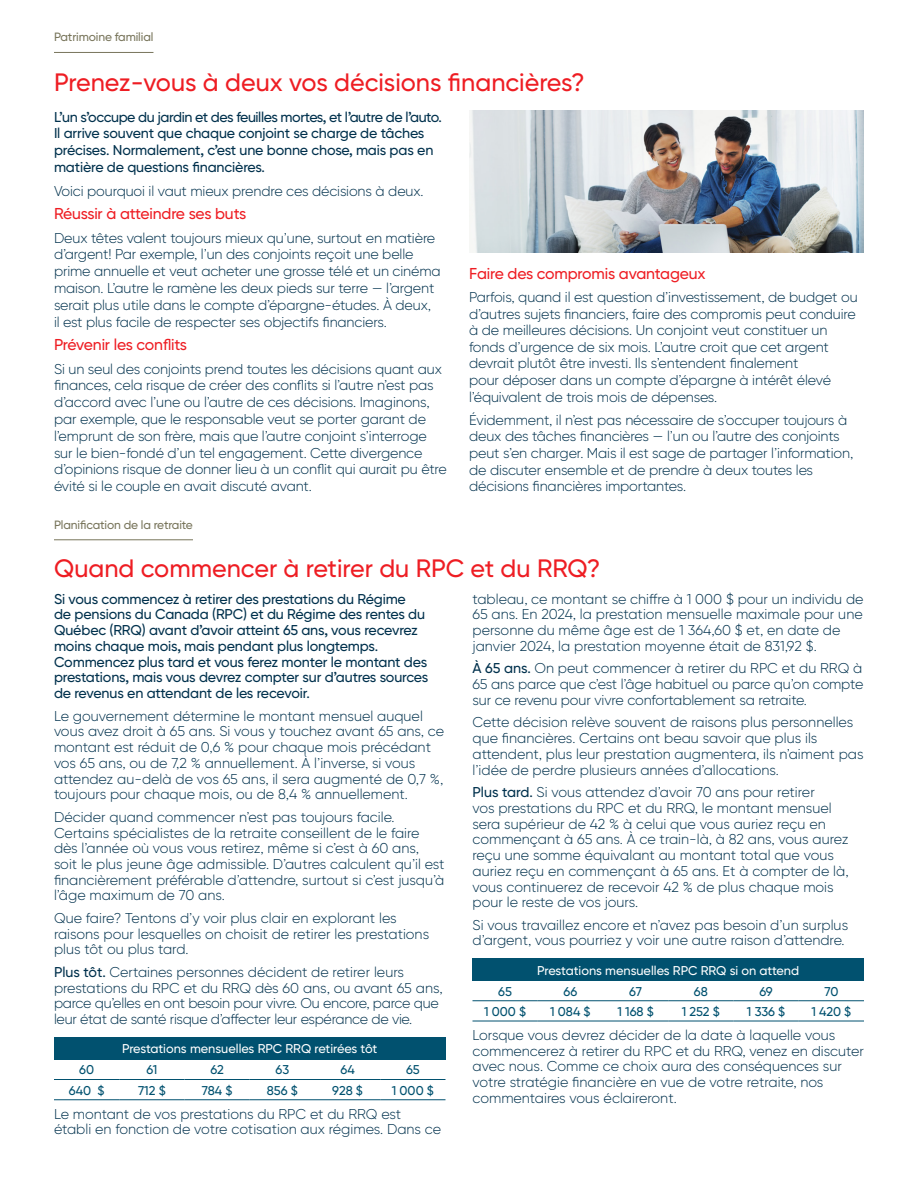
<style>
.page{position:relative;width:918px;height:1188px;background:#fff}
.page>*{position:absolute;margin:0;border:0;box-sizing:border-box;transform-origin:0 0}
.t1{font:500 25.2px "Gilroy BN";color:#ee1d23}
.t2{font:500 15.75px "Gilroy BN";letter-spacing:-.01em;color:#ee1d23}
.t3{font:300 14.25px/15.8px "Gilroy BN";letter-spacing:-.01em;color:#00314d}
.t4{font:500 14.25px/15.8px "Gilroy BN";letter-spacing:-.01em;color:#00314d}
.t5{font:500 12.75px "Gilroy BN";color:#01516f}
.t6{font:500 12.75px "Gilroy BN";color:#fff}
.t7{font:500 12px "Gilroy BN";letter-spacing:-.01em;color:#78755b}
.s1{font-weight:500}
</style>
<div class="page">
<hr style="left:54px;top:52px;width:99px;height:1px;background:#78755b">
<hr style="left:54px;top:539px;width:139px;height:1px;background:#78755b">
<div style="left:54px;top:1037px;width:392px;height:22px;background:#01516f"></div>
<hr style="left:54px;top:1079px;width:65px;height:1px;background:#01516f">
<hr style="left:119px;top:1079px;width:65px;height:1px;background:#01516f">
<hr style="left:184px;top:1079px;width:66px;height:1px;background:#01516f">
<hr style="left:250px;top:1079px;width:65px;height:1px;background:#01516f">
<hr style="left:315px;top:1079px;width:65px;height:1px;background:#01516f">
<hr style="left:380px;top:1079px;width:66px;height:1px;background:#01516f">
<hr style="left:54px;top:1099px;width:65px;height:1px;background:#01516f">
<hr style="left:119px;top:1099px;width:65px;height:1px;background:#01516f">
<hr style="left:184px;top:1099px;width:66px;height:1px;background:#01516f">
<hr style="left:250px;top:1099px;width:65px;height:1px;background:#01516f">
<hr style="left:315px;top:1099px;width:65px;height:1px;background:#01516f">
<hr style="left:380px;top:1099px;width:66px;height:1px;background:#01516f">
<div style="left:472px;top:958px;width:392px;height:23px;background:#01516f"></div>
<hr style="left:472px;top:1000px;width:66px;height:1px;background:#01516f">
<hr style="left:538px;top:1000px;width:65px;height:1px;background:#01516f">
<hr style="left:603px;top:1000px;width:65px;height:1px;background:#01516f">
<hr style="left:668px;top:1000px;width:66px;height:1px;background:#01516f">
<hr style="left:734px;top:1000px;width:65px;height:1px;background:#01516f">
<hr style="left:799px;top:1000px;width:65px;height:1px;background:#01516f">
<hr style="left:472px;top:1021px;width:66px;height:1px;background:#01516f">
<hr style="left:538px;top:1021px;width:65px;height:1px;background:#01516f">
<hr style="left:603px;top:1021px;width:65px;height:1px;background:#01516f">
<hr style="left:668px;top:1021px;width:66px;height:1px;background:#01516f">
<hr style="left:734px;top:1021px;width:65px;height:1px;background:#01516f">
<hr style="left:799px;top:1021px;width:65px;height:1px;background:#01516f">
<img style="left:469px;top:110px;width:395px;height:142px">
<p class="t7" style="left:54px;top:30px;width:101px">Patrimoine familial</p>
<p class="t1" style="left:54px;top:66px;width:532px">Prenez-vous à deux vos décisions financières?</p>
<p class="t4" style="left:54px;top:108px;width:389px;line-height:16.8px">L’un s’occupe du jardin et des feuilles mortes, et l’autre de l’auto.<br>Il arrive souvent que chaque conjoint se charge de tâches précises. Normalement, c’est une bonne chose, mais pas en matière de questions financières.</p>
<p class="t3" style="left:54px;top:182px;width:371px">Voici pourquoi il vaut mieux prendre ces décisions à deux.</p>
<p class="t2" style="left:54px;top:204px;width:194px">Réussir à atteindre ses buts</p>
<p class="t3" style="left:54px;top:229px;width:388px;line-height:16.8px">Deux têtes valent toujours mieux qu’une, surtout en matière d’argent! Par exemple, l’un des conjoints reçoit une belle prime annuelle et veut acheter une grosse télé et un cinéma maison. L’autre le ramène les deux pieds sur terre — l’argent serait plus utile dans le compte d’épargne-études. À deux,<br>il est plus facile de respecter ses objectifs financiers.</p>
<p class="t2" style="left:54px;top:335px;width:135px">Prévenir les conflits</p>
<p class="t3" style="left:54px;top:360px;width:395px;line-height:16.8px">Si un seul des conjoints prend toutes les décisions quant aux finances, cela risque de créer des conflits si l’autre n’est pas d’accord avec l’une ou l’autre de ces décisions. Imaginons, par exemple, que le responsable veut se porter garant de l’emprunt de son frère, mais que l’autre conjoint s’interroge sur le bien-fondé d’un tel engagement. Cette divergence d’opinions risque de donner lieu à un conflit qui aurait pu être évité si le couple en avait discuté avant.</p>
<p class="t7" style="left:54px;top:517px;width:140px">Planification de la retraite</p>
<p class="t2" style="left:469px;top:264px;width:238px">Faire des compromis avantageux</p>
<p class="t3" style="left:469px;top:289px;width:390px;line-height:16.5px">Parfois, quand il est question d’investissement, de budget ou d’autres sujets financiers, faire des compromis peut conduire à de meilleures décisions. Un conjoint veut constituer un fonds d’urgence de six mois. L’autre croit que cet argent devrait plutôt être investi. Ils s’entendent finalement<br>pour déposer dans un compte d’épargne à intérêt élevé l’équivalent de trois mois de dépenses.</p>
<p class="t3" style="left:469px;top:411px;width:386px;line-height:16.5px">Évidemment, il n’est pas nécessaire de s’occuper toujours à deux des tâches financières — l’un ou l’autre des conjoints peut s’en charger. Mais il est sage de partager l’information, de discuter ensemble et de prendre à deux toutes les décisions financières importantes.</p>
<p class="t1" style="left:54px;top:553px;width:548px">Quand commencer à retirer du RPC et du RRQ?</p>
<p class="t4" style="left:54px;top:591px;width:376px">Si vous commencez à retirer des prestations du Régime<br>de pensions du Canada (RPC) et du Régime des rentes du Québec (RRQ) avant d’avoir atteint 65 ans, vous recevrez moins chaque mois, mais pendant plus longtemps.<br>Commencez plus tard et vous ferez monter le montant des prestations, mais vous devrez compter sur d’autres sources de revenus en attendant de les recevoir.</p>
<p class="t3" style="left:54px;top:708px;width:392px">Le gouvernement détermine le montant mensuel auquel vous avez droit à 65 ans. Si vous y touchez avant 65 ans, ce montant est réduit de 0,6 % pour chaque mois précédant vos 65 ans, ou de 7,2 % annuellement. À l’inverse, si vous attendez au-delà de vos 65 ans, il sera augmenté de 0,7 %, toujours pour chaque mois, ou de 8,4 % annuellement.</p>
<p class="t3" style="left:54px;top:809px;width:392px">Décider quand commencer n’est pas toujours facile.<br>Certains spécialistes de la retraite conseillent de le faire dès l’année où vous vous retirez, même si c’est à 60 ans, soit le plus jeune âge admissible. D’autres calculent qu’il est financièrement préférable d’attendre, surtout si c’est jusqu’à l’âge maximum de 70 ans.</p>
<p class="t3" style="left:54px;top:910px;width:377px">Que faire? Tentons d’y voir plus clair en explorant les raisons pour lesquelles on choisit de retirer les prestations plus tôt ou plus tard.</p>
<p class="t3" style="left:54px;top:964px;width:390px"><span class="s1">Plus tôt.</span> Certaines personnes décident de retirer leurs prestations du RPC et du RRQ dès 60 ans, ou avant 65 ans, parce qu’elles en ont besoin pour vivre. Ou encore, parce que leur état de santé risque d’affecter leur espérance de vie.</p>
<p class="t6" style="left:122px;top:1041px;width:257px">Prestations mensuelles RPC RRQ retirées tôt</p>
<p class="t5" style="left:79px;top:1062px;width:16px">60</p>
<p class="t5" style="left:146px;top:1062px;width:12px">61</p>
<p class="t5" style="left:210px;top:1062px;width:15px">62</p>
<p class="t5" style="left:276px;top:1062px;width:15px">63</p>
<p class="t5" style="left:340px;top:1062px;width:16px">64</p>
<p class="t5" style="left:406px;top:1062px;width:15px">65</p>
<p class="t5" style="left:69px;top:1082px;width:37px">640 $</p>
<p class="t5" style="left:138px;top:1082px;width:29px">712 $</p>
<p class="t5" style="left:202px;top:1082px;width:32px">784 $</p>
<p class="t5" style="left:267px;top:1082px;width:32px">856 $</p>
<p class="t5" style="left:332px;top:1082px;width:32px">928 $</p>
<p class="t5" style="left:392px;top:1082px;width:44px">1 000 $</p>
<p class="t3" style="left:54px;top:1106px;width:389px">Le montant de vos prestations du RPC et du RRQ est établi en fonction de votre cotisation aux régimes. Dans ce</p>
<p class="t3" style="left:472px;top:591px;width:393px">tableau, ce montant se chiffre à 1 000 $ pour un individu de 65 ans. En 2024, la prestation mensuelle maximale pour une personne du même âge est de 1 364,60 $ et, en date de janvier 2024, la prestation moyenne était de 831,92 $.</p>
<p class="t3" style="left:472px;top:660px;width:392px;text-align:justify"><span class="s1">À 65 ans.</span> On peut commencer à retirer du RPC et du RRQ à 65 ans parce que c’est l’âge habituel ou parce qu’on compte sur ce revenu pour vivre confortablement sa retraite.</p>
<p class="t3" style="left:472px;top:714px;width:393px">Cette décision relève souvent de raisons plus personnelles que financières. Certains ont beau savoir que plus ils attendent, plus leur prestation augmentera, ils n’aiment pas l’idée de perdre plusieurs années d’allocations.</p>
<p class="t3" style="left:472px;top:784px;width:378px"><span class="s1">Plus tard.</span> Si vous attendez d’avoir 70 ans pour retirer<br>vos prestations du RPC et du RRQ, le montant mensuel sera supérieur de 42 % à celui que vous auriez reçu en commençant à 65 ans. À ce train-là, à 82 ans, vous aurez reçu une somme équivalant au montant total que vous auriez reçu en commençant à 65 ans. Et à compter de là, vous continuerez de recevoir 42 % de plus chaque mois pour le reste de vos jours.</p>
<p class="t3" style="left:472px;top:917px;width:377px">Si vous travaillez encore et n’avez pas besoin d’un surplus d’argent, vous pourriez y voir une autre raison d’attendre.</p>
<p class="t6" style="left:537px;top:962px;width:264px">Prestations mensuelles RPC RRQ si on attend</p>
<p class="t5" style="left:498px;top:983px;width:15px">65</p>
<p class="t5" style="left:564px;top:983px;width:15px">66</p>
<p class="t5" style="left:629px;top:983px;width:14px">67</p>
<p class="t5" style="left:694px;top:983px;width:15px">68</p>
<p class="t5" style="left:759px;top:983px;width:15px">69</p>
<p class="t5" style="left:824px;top:983px;width:16px">70</p>
<p class="t5" style="left:484px;top:1004px;width:44px">1 000 $</p>
<p class="t5" style="left:550px;top:1004px;width:42px">1 084 $</p>
<p class="t5" style="left:617px;top:1004px;width:38px">1 168 $</p>
<p class="t5" style="left:682px;top:1004px;width:39px">1 252 $</p>
<p class="t5" style="left:747px;top:1004px;width:40px">1 336 $</p>
<p class="t5" style="left:811px;top:1004px;width:41px">1 420 $</p>
<p class="t3" style="left:472px;top:1027px;width:393px">Lorsque vous devrez décider de la date à laquelle vous commencerez à retirer du RPC et du RRQ, venez en discuter avec nous. Comme ce choix aura des conséquences sur votre stratégie financière en vue de votre retraite, nos commentaires vous éclaireront.</p>
</div>
